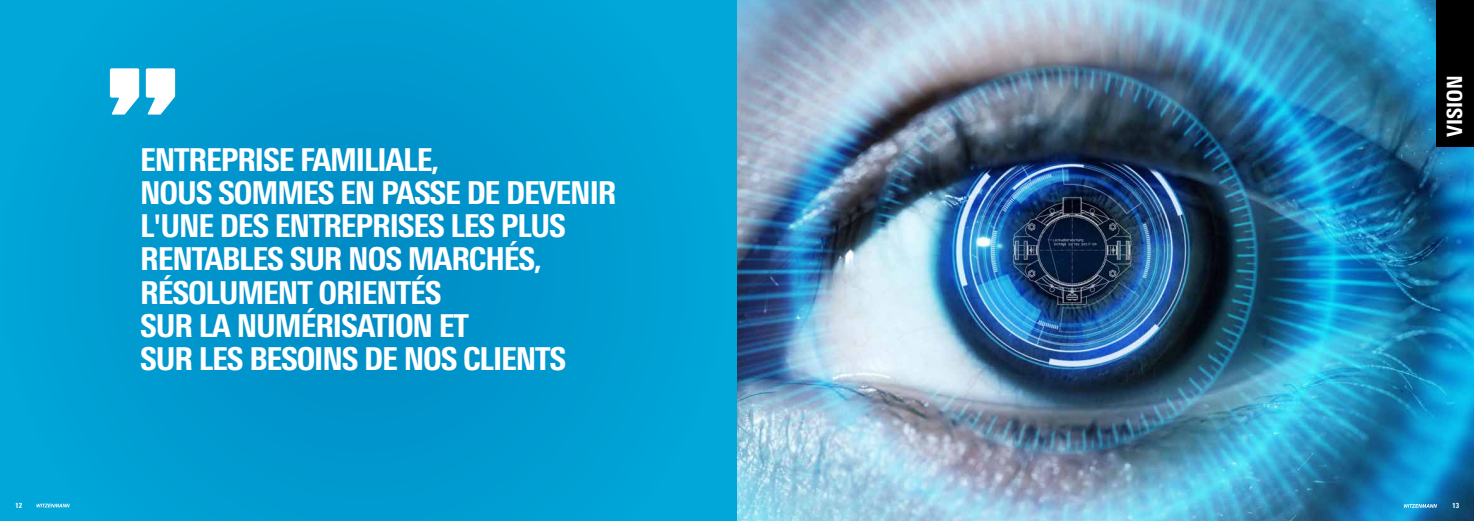
<style>
.page{position:relative;width:1474px;height:521px;background:#fff}
.page>*{position:absolute;margin:0;border:0;box-sizing:border-box;transform-origin:0 0}
.t1{font:201.78px "Prototype";color:#fff}
.t2{font:800 condensed 31.5px/33.2px "Univers Next Pro";letter-spacing:-.035em;color:#fff}
.t3{font:800 condensed 21px "Univers Next Pro";color:#fff}
.t4{font:800 condensed 7px "Univers Next Pro";color:#fff}
</style>
<div class="page">
<img style="left:737px;top:0;width:736px;height:521px">
<div style="left:0;top:0;width:737px;height:521px;background:linear-gradient(to right,#009bd0,#009cd1)"></div>
<div style="left:1436px;top:0;width:37px;height:146px;background:#000"></div>
<svg style="left:37px;top:504px;width:33px;height:3px"></svg>
<svg style="left:1403px;top:504px;width:33px;height:4px"></svg>
<h1 class="t1" style="left:102px;top:21px;width:82px">”</h1>
<p class="t2" style="left:140px;top:142px;width:478px">ENTREPRISE FAMILIALE,<br>NOUS SOMMES EN PASSE DE DEVENIR<br>L'UNE DES ENTREPRISES LES PLUS<br>RENTABLES SUR NOS MARCHÉS,<br>RÉSOLUMENT ORIENTÉS<br>SUR LA NUMÉRISATION ET<br>SUR LES BESOINS DE NOS CLIENTS</p>
<p class="t3" style="left:1441px;top:137px;width:63px;rotate:-90deg">VISION</p>
<p class="t4" style="left:15px;top:501px;width:8px">12</p>
<p class="t4" style="left:1452px;top:501px;width:8px">13</p>
</div>
